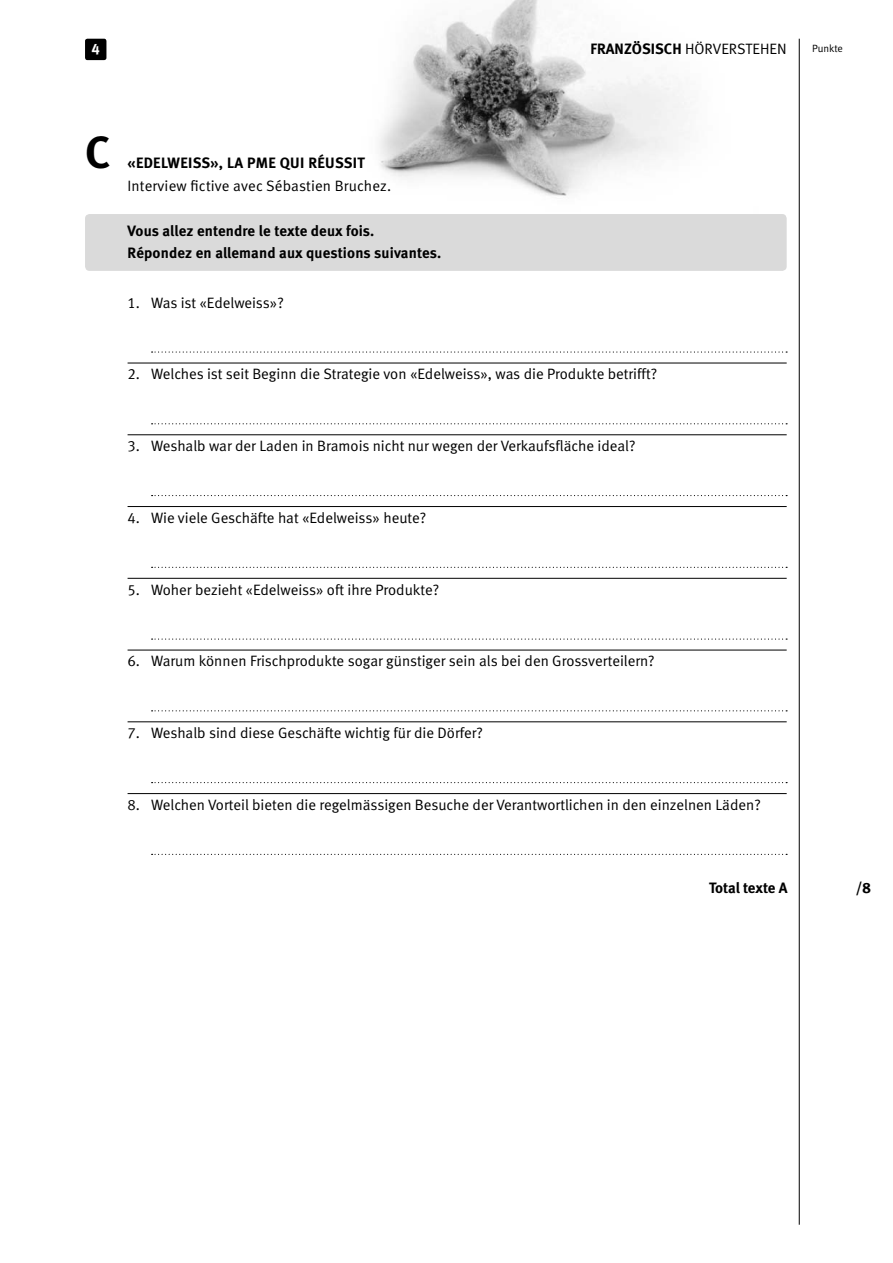
<style>
.page{position:relative;width:893px;height:1263px;background:#fff}
.page>*{position:absolute;margin:0;border:0;box-sizing:border-box;transform-origin:0 0}
.Titel_01_ohne_Linie{font:45px "Meta Bold LF";color:#000}
.Titel_03{font:15px "Meta Normal LF";color:#000}
.Titel_01_ohne_Linie-2{font:15px/22.5px "Meta Normal LF";letter-spacing:.01em;color:#000}
.Titel_01_ohne_Linie-3{font:15px/22.5px "Meta Bold LF";letter-spacing:.01em;color:#000}
.Text_mit_Linie_unten{font:15px "Meta Bold LF";letter-spacing:-.01em;color:#000}
.t1{font:15px "Meta Bold LF";color:#fff}
.t2{font:10.5px "Meta Normal LF";letter-spacing:-.005em;color:#000}
.s1{font-family:"Meta Bold LF"}
</style>
<div class="page">
<div style="left:85px;top:39px;width:21px;height:21px;background:#000;border-radius:2px"></div>
<hr style="left:799px;top:39px;width:1px;height:1186px;background:#000">
<img style="left:379px;top:0;width:307px;height:196px">
<div style="left:85px;top:214px;width:702px;height:57px;background:#dadada;border-radius:4px"></div>
<hr style="left:128px;top:363px;width:659px;height:1px;background:#000">
<hr style="left:128px;top:434px;width:659px;height:1px;background:#000">
<hr style="left:128px;top:506px;width:659px;height:1px;background:#000">
<hr style="left:128px;top:578px;width:659px;height:1px;background:#000">
<hr style="left:128px;top:650px;width:659px;height:1px;background:#000">
<hr style="left:128px;top:721px;width:659px;height:1px;background:#000">
<hr style="left:128px;top:793px;width:659px;height:1px;background:#000">
<svg style="left:152px;top:351px;width:635px;height:2px"></svg>
<svg style="left:152px;top:423px;width:635px;height:1px"></svg>
<svg style="left:152px;top:495px;width:635px;height:1px"></svg>
<svg style="left:152px;top:567px;width:635px;height:1px"></svg>
<svg style="left:152px;top:638px;width:635px;height:2px"></svg>
<svg style="left:152px;top:710px;width:635px;height:1px"></svg>
<svg style="left:152px;top:782px;width:635px;height:1px"></svg>
<svg style="left:152px;top:854px;width:635px;height:1px"></svg>
<p class="Titel_03" style="left:591px;top:41px;width:198px"><span class="s1">FRANZÖSISCH</span> HÖRVERSTEHEN</p>
<p class="t1" style="left:91px;top:40px;width:10px">4</p>
<p class="t2" style="left:812px;top:43px;width:32px">Punkte</p>
<p class="Titel_01_ohne_Linie" style="left:85px;top:126px;width:27px">C</p>
<p class="Titel_01_ohne_Linie-2" style="left:128px;top:152px;width:265px"><span class="s1">«EDELWEISS», LA PME QUI RÉUSSIT<br></span>Interview fictive avec Sébastien Bruchez.</p>
<p class="Titel_01_ohne_Linie-3" style="left:128px;top:219px;width:315px">Vous allez entendre le texte deux fois.<br>Répondez en allemand aux questions suivantes.</p>
<p class="Titel_01_ohne_Linie-2" style="left:128px;top:291px;width:158px">1. Was ist «Edelweiss»?</p>
<p class="Titel_03" style="left:128px;top:365px;width:531px">2. Welches ist seit Beginn die Strategie von «Edelweiss», was die Produkte betrifft?</p>
<p class="Titel_03" style="left:128px;top:437px;width:509px">3. Weshalb war der Laden in Bramois nicht nur wegen der Verkaufsfläche ideal?</p>
<p class="Titel_03" style="left:128px;top:509px;width:300px">4. Wie viele Geschäfte hat «Edelweiss» heute?</p>
<p class="Titel_03" style="left:128px;top:581px;width:313px">5. Woher bezieht «Edelweiss» oft ihre Produkte?</p>
<p class="Titel_03" style="left:128px;top:652px;width:529px">6. Warum können Frischprodukte sogar günstiger sein als bei den Grossverteilern?</p>
<p class="Titel_03" style="left:128px;top:724px;width:357px">7. Weshalb sind diese Geschäfte wichtig für die Dörfer?</p>
<p class="Titel_03" style="left:128px;top:796px;width:635px">8. Welchen Vorteil bieten die regelmässigen Besuche der Verantwortlichen in den einzelnen Läden?</p>
<p class="Text_mit_Linie_unten" style="left:709px;top:879px;width:80px">Total texte A</p>
<p class="Text_mit_Linie_unten" style="left:856px;top:879px;width:16px">/8</p>
</div>
